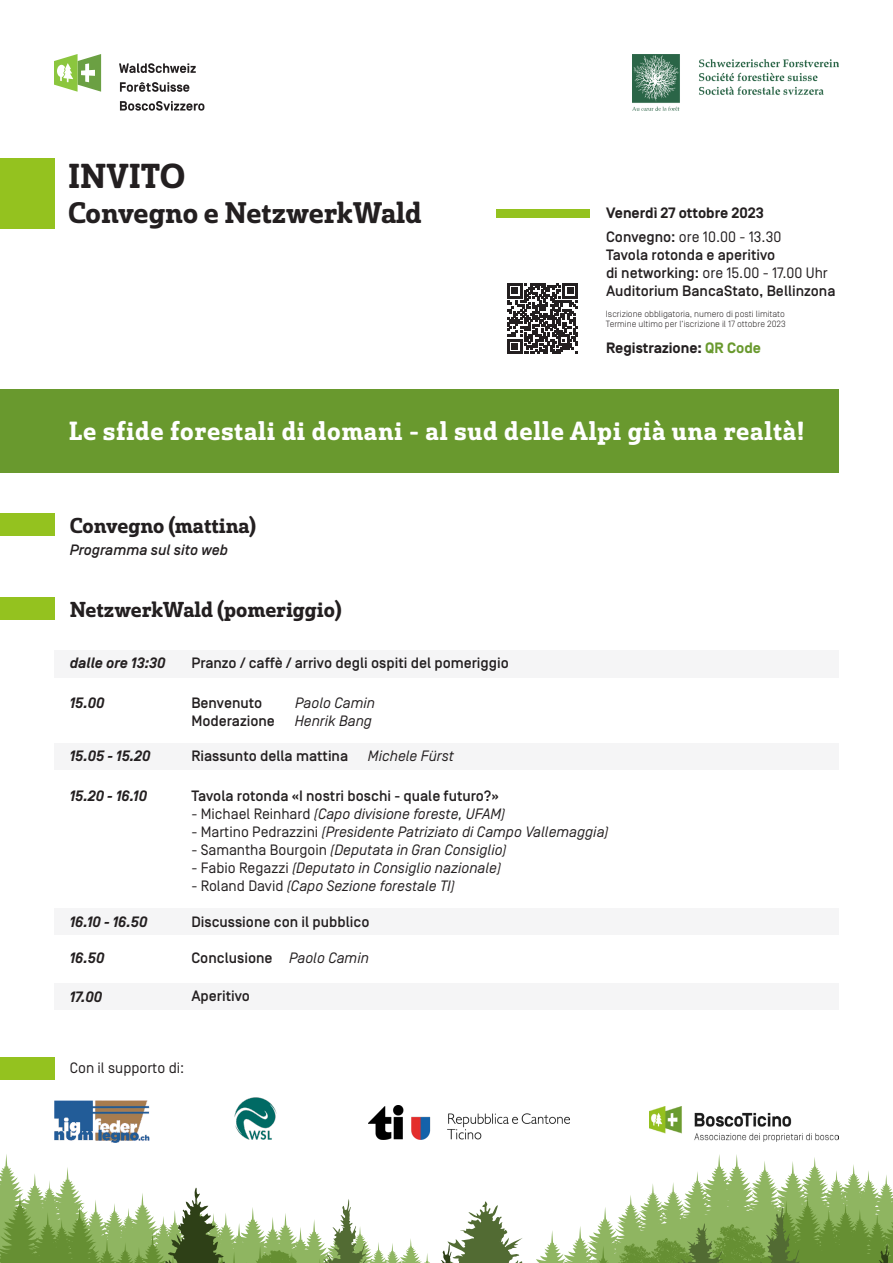
<style>
.page{position:relative;width:893px;height:1263px;background:#fff}
.page>*{position:absolute;margin:0;border:0;box-sizing:border-box;transform-origin:0 0}
.t1{font:33.6px "Solitas Slab Nor Dem";color:#231f20}
.t2{font:28.95px "Solitas Slab Nor Dem";color:#231f20}
.t3{font:25.5px "Solitas Slab Nor Dem";letter-spacing:.03em;color:#fff}
.t4{font:21px "Solitas Slab Nor Dem";color:#231f20}
.t5{font:500 15px/18px "Simplon Norm";color:#231f20}
.t6{font:italic 15px "Simplon Norm";color:#231f20}
.t7{font:700 15px/23.9px "Simplon Norm";color:#231f20}
.t8{font:italic 700 15px "Simplon Norm";color:#231f20}
.t9{font:italic 500 15px "Simplon Norm";color:#231f20}
.t10{font:15px "Simplon Norm";color:#231f20}
.t11{font:300 9px/10.8px "Simplon Norm";color:#231f20}
.s1{font-weight:500}
.s2{font-weight:400}
.s3{color:#69992e}
.s4{font-style:normal}
.s5{font-weight:400;font-style:italic}
</style>
<div class="page">
<div style="left:54px;top:651px;width:785px;height:27px;background:#f5f5f6"></div>
<svg style="left:119px;top:63px;width:77px;height:10px"></svg>
<svg style="left:120px;top:82px;width:69px;height:10px"></svg>
<svg style="left:120px;top:101px;width:84px;height:10px"></svg>
<svg style="left:54px;top:54px;width:47px;height:38px"></svg>
<div style="left:0;top:158px;width:54px;height:71px;background:#94c21f"></div>
<div style="left:497px;top:209px;width:93px;height:8px;background:#94c21f"></div>
<div style="left:0;top:1057px;width:54px;height:22px;background:#94c21f"></div>
<div style="left:0;top:513px;width:54px;height:23px;background:#94c21f"></div>
<div style="left:0;top:597px;width:54px;height:23px;background:#94c21f"></div>
<img style="left:632px;top:54px;width:207px;height:57px">
<div style="left:0;top:389px;width:839px;height:84px;background:#69992e"></div>
<img style="left:54px;top:1101px;width:96px;height:41px">
<img style="left:649px;top:1107px;width:190px;height:34px">
<img style="left:234px;top:1098px;width:42px;height:42px">
<img style="left:368px;top:1105px;width:202px;height:34px">
<svg style="left:0;top:1154px;width:893px;height:39px"></svg>
<svg style="left:0;top:1193px;width:893px;height:70px"></svg>
<svg style="left:52px;top:1262px;width:68px;height:1px"></svg>
<svg style="left:35px;top:1242px;width:4px;height:3px"></svg>
<svg style="left:46px;top:1227px;width:3px;height:4px"></svg>
<svg style="left:42px;top:1214px;width:6px;height:5px"></svg>
<svg style="left:30px;top:1196px;width:6px;height:4px"></svg>
<svg style="left:618px;top:1206px;width:275px;height:57px;background:#7ba04d"></svg>
<svg style="left:129px;top:1187px;width:437px;height:76px"></svg>
<div style="left:716px;top:1214px;width:13px;height:12px;background:#8fb561"></div>
<svg style="left:507px;top:283px;width:71px;height:71px"></svg>
<div style="left:54px;top:743px;width:785px;height:26px;background:#f5f5f6"></div>
<div style="left:54px;top:983px;width:785px;height:26px;background:#f5f5f6"></div>
<div style="left:54px;top:909px;width:785px;height:26px;background:#f5f5f6"></div>
<h1 class="t1" style="left:68px;top:154px;width:119px">INVITO</h1>
<h2 class="t2" style="left:68px;top:193px;width:355px">Convegno e NetzwerkWald</h2>
<p class="t7" style="left:606px;top:202px;width:177px">Venerdì 27 ottobre 2023<br><span class="s1">Convegno:</span> <span class="s2">ore 10.00 - 13.30</span></p>
<p class="t5" style="left:606px;top:247px;width:231px">Tavola rotonda e aperitivo<br>di networking: <span class="s2">ore 15.00 - 17.00 Uhr<br></span>Auditorium BancaStato, Bellinzona</p>
<p class="t11" style="left:606px;top:308px;width:181px">Iscrizione obbligatoria, numero di posti limitato<br>Termine ultimo per l‘iscrizione il 17 ottobre 2023</p>
<p class="t7" style="left:606px;top:337px;width:156px">Registrazione: <span class="s3">QR Code</span></p>
<h3 class="t3" style="left:69px;top:414px;width:737px">Le sfide forestali di domani - al sud delle Alpi già una realtà!</h3>
<h3 class="t4" style="left:70px;top:512px;width:188px">Convegno (mattina)</h3>
<p class="t9" style="left:70px;top:542px;width:160px">Programma sul sito web</p>
<h3 class="t4" style="left:70px;top:596px;width:274px">NetzwerkWald (pomeriggio)</h3>
<p class="t8" style="left:70px;top:655px;width:97px">dalle ore 13:30</p>
<p class="t5" style="left:191px;top:654px;width:319px">Pranzo / caffè / arrivo degli ospiti del pomeriggio</p>
<p class="t8" style="left:70px;top:695px;width:36px">15.00</p>
<p class="t5" style="left:191px;top:695px;width:72px">Benvenuto</p>
<p class="t6" style="left:295px;top:695px;width:81px">Paolo Camin</p>
<p class="t5" style="left:191px;top:713px;width:85px">Moderazione</p>
<p class="t6" style="left:295px;top:713px;width:79px">Henrik Bang</p>
<p class="t5" style="left:191px;top:748px;width:158px">Riassunto della mattina</p>
<p class="t6" style="left:368px;top:748px;width:88px">Michele Fürst</p>
<p class="t8" style="left:70px;top:748px;width:82px">15.05 - 15.20</p>
<p class="t8" style="left:70px;top:787px;width:79px">15.20 - 16.10</p>
<p class="t8" style="left:70px;top:914px;width:79px">16.10 - 16.50</p>
<p class="t8" style="left:70px;top:950px;width:36px">16.50</p>
<p class="t8" style="left:70px;top:988px;width:34px">17.00</p>
<p class="t5" style="left:191px;top:787px;width:309px">Tavola rotonda «I nostri boschi - quale futuro?»</p>
<p class="t6" style="left:191px;top:805px;width:315px"><span class="s4">- Michael Reinhard</span> (Capo divisione foreste, UFAM)</p>
<p class="t6" style="left:191px;top:823px;width:419px"><span class="s4">- Martino Pedrazzini</span> (Presidente Patriziato di Campo Vallemaggia)</p>
<p class="t6" style="left:191px;top:841px;width:317px"><span class="s4">- Samantha Bourgoin</span> (Deputata in Gran Consiglio)</p>
<p class="t6" style="left:191px;top:859px;width:311px"><span class="s4">- Fabio Regazzi</span> (Deputato in Consiglio nazionale)</p>
<p class="t6" style="left:191px;top:877px;width:265px"><span class="s4">- Roland David</span> (Capo Sezione forestale TI)</p>
<p class="t5" style="left:191px;top:913px;width:180px">Discussione con il pubblico</p>
<p class="t5" style="left:191px;top:950px;width:179px">Conclusione <span class="s5">Paolo Camin</span></p>
<p class="t5" style="left:191px;top:988px;width:60px">Aperitivo</p>
<p class="t10" style="left:70px;top:1060px;width:116px">Con il supporto di:</p>
</div>
